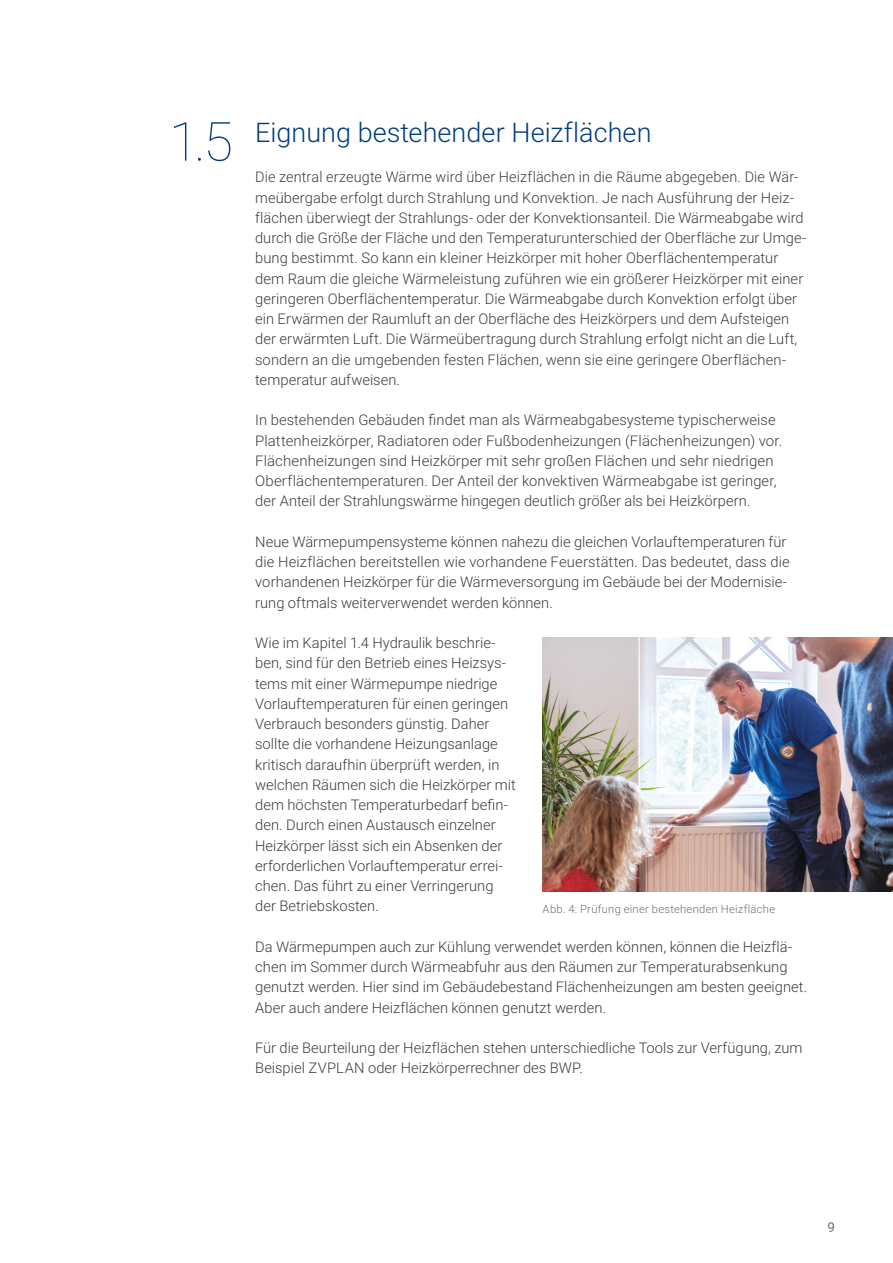
<style>
.page{position:relative;width:893px;height:1263px;background:#fff}
.page>*{position:absolute;margin:0;border:0;box-sizing:border-box;transform-origin:0 0}
._1_2_Sub_Headline{font:100 54px "Roboto";color:#003d7c}
.Fließtext{font:300 27px "Roboto";letter-spacing:.005em;color:#003d7c}
.Fließtext-2{font:300 14.7px/20.2px "Roboto";letter-spacing:.005em;color:#3c3c3b}
.t1{font:13.5px "Roboto";color:#706f6f}
.BU{font:300 11.25px "Roboto";letter-spacing:.025em;color:#706f6f}
</style>
<div class="page">
<img style="left:543px;top:638px;width:350px;height:253px">
<p class="_1_2_Sub_Headline" style="left:169px;top:104px;width:65px">1.5</p>
<p class="Fließtext" style="left:255px;top:113px;width:398px">Eignung bestehender Heizflächen</p>
<p class="Fließtext-2" style="left:255px;top:166px;width:553px">Die zentral erzeugte Wärme wird über Heizflächen in die Räume abgegeben. Die Wär&shy;meübergabe erfolgt durch Strahlung und Konvektion. Je nach Ausführung der Heiz&shy;flächen überwiegt der Strahlungs- oder der Konvektionsanteil. Die Wärmeabgabe wird durch die Größe der Fläche und den Temperaturunterschied der Oberfläche zur Umge&shy;bung bestimmt. So kann ein kleiner Heizkörper mit hoher Oberflächentemperatur dem Raum die gleiche Wärmeleistung zuführen wie ein größerer Heizkörper mit einer geringeren Oberflächentemperatur. Die Wärmeabgabe durch Konvektion erfolgt über ein Erwärmen der Raumluft an der Oberfläche des Heizkörpers und dem Aufsteigen der erwärmten Luft. Die Wärmeübertragung durch Strahlung erfolgt nicht an die Luft, sondern an die umgebenden festen Flächen, wenn sie eine geringere Oberflächen&shy;temperatur aufweisen.</p>
<p class="Fließtext-2" style="left:255px;top:409px;width:529px">In bestehenden Gebäuden findet man als Wärmeabgabesysteme typischerweise Plattenheizkörper, Radiatoren oder Fußbodenheizungen (Flächenheizungen) vor.<br>Flächenheizungen sind Heizkörper mit sehr großen Flächen und sehr niedrigen Oberflächentemperaturen. Der Anteil der konvektiven Wärmeabgabe ist geringer, der Anteil der Strahlungswärme hingegen deutlich größer als bei Heizkörpern.</p>
<p class="Fließtext-2" style="left:255px;top:531px;width:536px">Neue Wärmepumpensysteme können nahezu die gleichen Vorlauftemperaturen für die Heizflächen bereitstellen wie vorhandene Feuerstätten. Das bedeutet, dass die vorhandenen Heizkörper für die Wärmeversorgung im Gebäude bei der Modernisie&shy;rung oftmals weiterverwendet werden können.</p>
<p class="Fließtext-2" style="left:255px;top:632px;width:262px">Wie im Kapitel 1.4 Hydraulik beschrie&shy;ben, sind für den Betrieb eines Heizsys&shy;tems mit einer Wärmepumpe niedrige Vorlauftemperaturen für einen geringen Verbrauch besonders günstig. Daher sollte die vorhandene Heizungsanlage kritisch daraufhin überprüft werden, in welchen Räumen sich die Heizkörper mit dem höchsten Temperaturbedarf befin&shy;den. Durch einen Austausch einzelner Heizkörper lässt sich ein Absenken der erforderlichen Vorlauftemperatur errei&shy;chen. Das führt zu einer Verringerung der Betriebskosten.</p>
<p class="Fließtext-2" style="left:255px;top:936px;width:554px">Da Wärmepumpen auch zur Kühlung verwendet werden können, können die Heizflä&shy;chen im Sommer durch Wärmeabfuhr aus den Räumen zur Temperaturabsenkung genutzt werden. Hier sind im Gebäudebestand Flächenheizungen am besten geeignet.<br>Aber auch andere Heizflächen können genutzt werden.</p>
<p class="Fließtext-2" style="left:255px;top:1037px;width:549px">Für die Beurteilung der Heizflächen stehen unterschiedliche Tools zur Verfügung, zum<br>Beispiel ZVPLAN oder Heizkörperrechner des BWP.</p>
<p class="BU" style="left:543px;top:901px;width:234px">Abb. 4: Prüfung einer bestehenden Heizfläche</p>
<p class="t1" style="left:828px;top:1217px;width:9px">9</p>
</div>
